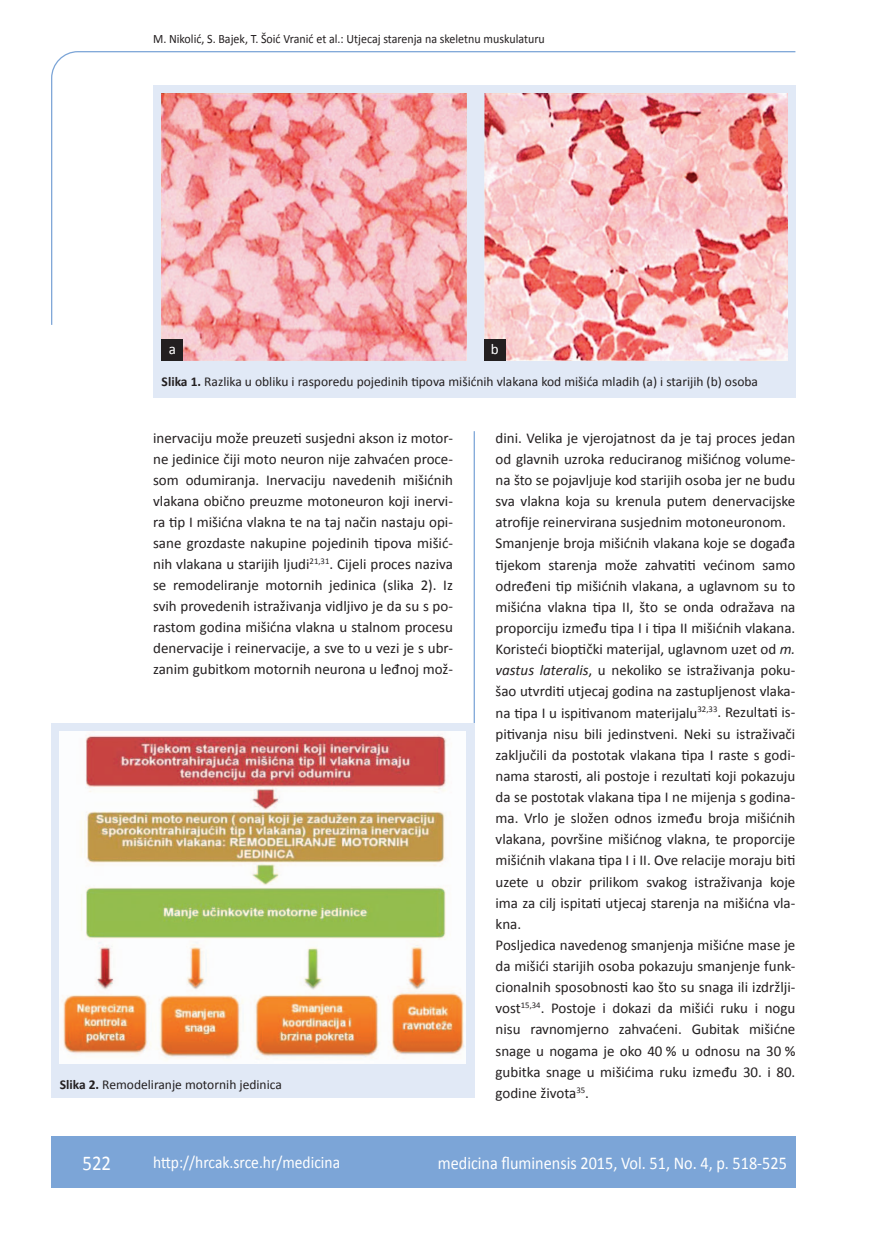
<style>
.page{position:relative;width:872px;height:1234px;background:#fff}
.page>*{position:absolute;margin:0;border:0;box-sizing:border-box;transform-origin:0 0}
.t1{font:21px "Calibri";color:#fff;scale:.9 1}
.t2{font:18px "Calibri";color:#fff;scale:.9 1}
.t3{font:17.25px "Calibri";color:#fff;scale:.9 1}
.t4{font:15px/21.1px "Calibri";color:#231f20;text-align:justify}
.t5{font:15px "Calibri";color:#fff}
.t6{font:13.5px "Calibri";color:#231f20}
.t7{font:12.75px "Calibri";color:#231f20;scale:.94 1}
.s1{font-weight:700}
.s2{font-style:italic}
</style>
<div class="page">
<svg style="left:51px;top:51px;width:745px;height:275px"></svg>
<hr style="left:473px;top:431px;width:2px;height:292px;background:#7ca5d7">
<div style="left:51px;top:1135px;width:744px;height:51px;background:#7ca5d7"></div>
<div style="left:153px;top:85px;width:642px;height:312px;background:#e1e9f6"></div>
<img style="left:162px;top:94px;width:625px;height:267px">
<div style="left:51px;top:722px;width:423px;height:375px;background:#e1e9f6"></div>
<img style="left:60px;top:731px;width:406px;height:332px">
<div style="left:162px;top:339px;width:21px;height:21px;background:#231f20"></div>
<div style="left:484px;top:339px;width:21px;height:21px;background:#231f20"></div>
<p class="t7" style="left:153px;top:30px;width:418px">M. Nikolić, S. Bajek, T. Šoić Vranić et al.: Utjecaj starenja na skeletnu muskulaturu</p>
<p class="t5" style="left:169px;top:340px;width:9px">a</p>
<p class="t5" style="left:491px;top:340px;width:9px">b</p>
<p class="t6" style="left:162px;top:373px;width:598px"><span class="s1">Slika 1.</span> Razlika u obliku i rasporedu pojedinih tipova mišićnih vlakana kod mišića mladih (a) i starijih (b) osoba</p>
<p class="t4" style="left:153px;top:426px;width:301px">inervaciju može preuzeti susjedni akson iz motor&shy;ne jedinice čiji moto neuron nije zahvaćen proce&shy;som odumiranja. Inervaciju navedenih mišićnih vlakana obično preuzme motoneuron koji inervi&shy;ra tip I mišićna vlakna te na taj način nastaju opi&shy;sane grozdaste nakupine pojedinih tipova mišić&shy;nih vlakana u starijih ljudi<sup>21,31</sup>. Cijeli proces naziva se remodeliranje motornih jedinica (slika 2). Iz svih provedenih istraživanja vidljivo je da su s po&shy;rastom godina mišićna vlakna u stalnom procesu denervacije i reinervacije, a sve to u vezi je s ubr&shy;zanim gubitkom motornih neurona u leđnoj mož-</p>
<p class="t4" style="left:495px;top:426px;width:301px;text-align:left">dini. Velika je vjerojatnost da je taj proces jedan od glavnih uzroka reduciranog mišićnog volume&shy;na što se pojavljuje kod starijih osoba jer ne budu sva vlakna koja su krenula putem denervacijske atrofije reinervirana susjednim motoneuronom.<br>Smanjenje broja mišićnih vlakana koje se događa tijekom starenja može zahvatiti većinom samo određeni tip mišićnih vlakana, a uglavnom su to mišićna vlakna tipa II, što se onda odražava na proporciju između tipa I i tipa II mišićnih vlakana.<br>Koristeći bioptički materijal, uglavnom uzet od <span class="s2">m. vastus lateralis</span>, u nekoliko se istraživanja poku&shy;šao utvrditi utjecaj godina na zastupljenost vlaka&shy;na tipa I u ispitivanom materijalu<sup>32,33</sup>. Rezultati is&shy;pitivanja nisu bili jedinstveni. Neki su istraživači zaključili da postotak vlakana tipa I raste s godi&shy;nama starosti, ali postoje i rezultati koji pokazuju da se postotak vlakana tipa I ne mijenja s godina&shy;ma. Vrlo je složen odnos između broja mišićnih vlakana, površine mišićnog vlakna, te proporcije mišićnih vlakana tipa I i II. Ove relacije moraju biti uzete u obzir prilikom svakog istraživanja koje ima za cilj ispitati utjecaj starenja na mišićna vla&shy;kna.<br>Posljedica navedenog smanjenja mišićne mase je da mišići starijih osoba pokazuju smanjenje funk&shy;cionalnih sposobnosti kao što su snaga ili izdržlji&shy;vost<sup>15,34</sup>. Postoje i dokazi da mišići ruku i nogu nisu ravnomjerno zahvaćeni. Gubitak mišićne snage u nogama je oko 40 % u odnosu na 30 % gubitka snage u mišićima ruku između 30. i 80. godine života<sup>35</sup>.</p>
<p class="t6" style="left:60px;top:1075px;width:224px"><span class="s1">Slika 2.</span> Remodeliranje motornih jedinica</p>
<h1 class="t1" style="left:82px;top:1149px;width:33px">522</h1>
<p class="t3" style="left:153px;top:1150px;width:209px">http://hrcak.srce.hr/medicina</p>
<p class="t2" style="left:438px;top:1151px;width:389px">medicina fluminensis 2015, Vol. 51, No. 4, p. 518-525</p>
</div>
